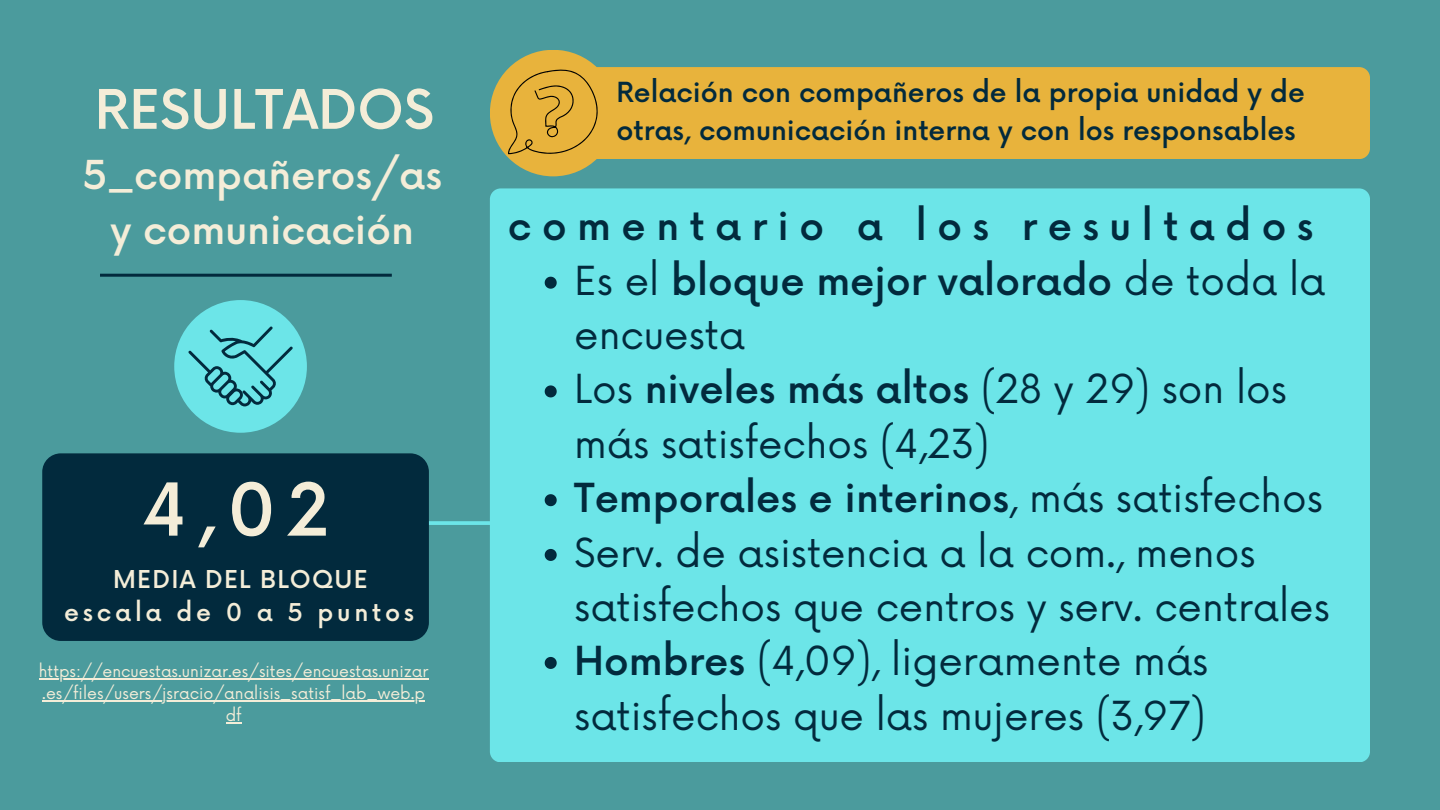
<style>
.page{position:relative;width:1440px;height:810px;background:#4b9b9d}
.page>*{position:absolute;margin:0;border:0;box-sizing:border-box;transform-origin:0 0}
.t1{font:500 71px "Now";color:#f4edd8}
.t2{font:500 53.1px "Now";color:#f4edd8}
.t3{font:39px/54.4px "Now";color:#022a3d}
.t4{font:500 39px/54.8px "Now";color:#f4edd8;text-align:center}
.t5{font:500 27px/38.2px "Now";color:#022a3d}
.t6{font:500 24px/33px "Now";letter-spacing:.105em;color:#f4edd8;text-align:center}
.t7{font:15.8px/22px "Now";color:#f4edd8;text-align:center}
.s1{font-weight:500}
</style>
<div class="page">
<div style="left:490px;top:188px;width:880px;height:574px;background:#6ce5e8;border-radius:11px"></div>
<svg style="left:545px;top:277px;width:12px;height:12px"></svg>
<svg style="left:545px;top:385px;width:12px;height:12px"></svg>
<svg style="left:545px;top:494px;width:12px;height:12px"></svg>
<svg style="left:545px;top:549px;width:12px;height:12px"></svg>
<svg style="left:545px;top:657px;width:12px;height:12px"></svg>
<div style="left:174px;top:300px;width:133px;height:133px;background:#6ce5e8;border-radius:50%"></div>
<hr style="left:100px;top:274px;width:292px;height:3px;background:#022a3d">
<svg style="left:429px;top:521px;width:61px;height:4px"></svg>
<div style="left:42px;top:453px;width:387px;height:188px;background:#022a3d;border-radius:19px"></div>
<div style="left:490px;top:50px;width:126px;height:126px;background:#e8b33c;border-radius:50%"></div>
<div style="left:576px;top:67px;width:794px;height:92px;background:#e8b33c;border-radius:11px"></div>
<svg style="left:508px;top:69px;width:90px;height:85px"></svg>
<hr style="left:39px;top:678px;width:389px;height:2px;background:#f4edd8">
<hr style="left:42px;top:701px;width:383px;height:1px;background:#f4edd8">
<svg style="left:226px;top:723px;width:16px;height:1px"></svg>
<svg style="left:188px;top:326px;width:105px;height:80px"></svg>
<h2 class="t2" style="left:95px;top:81px;width:341px">RESULTADOS</h2>
<p class="t4" style="left:83px;top:150px;width:361px">5_compañeros/as y comunicación</p>
<h1 class="t1" style="left:142px;top:472px;width:189px">4,02</h1>
<p class="t6" style="left:64px;top:564px;width:351px">MEDIA DEL BLOQUE escala de 0 a 5 puntos</p>
<p class="t7" style="left:39px;top:661px;width:391px">https://encuestas.unizar.es/sites/encuestas.unizar .es/files/users/jsracio/analisis_satisf_lab_web.p df</p>
<p class="t5" style="left:616px;top:75px;width:690px">Relación con compañeros de la propia unidad y de otras, comunicación interna y con los responsables</p>
<p class="t3" style="left:574px;top:201px;width:757px;text-indent:-66px"><span class="s1">comentario a los resultados<br></span>Es el <span class="s1">bloque mejor valorado</span> de toda la encuesta<br>Los <span class="s1">niveles más altos</span> (28 y 29) son los más satisfechos (4,23)<br><span class="s1">Temporales e interinos</span>, más satisfechos<br>Serv. de asistencia a la com., menos satisfechos que centros y serv. centrales<br><span class="s1">Hombres</span> (4,09), ligeramente más satisfechos que las mujeres (3,97)</p>
</div>
